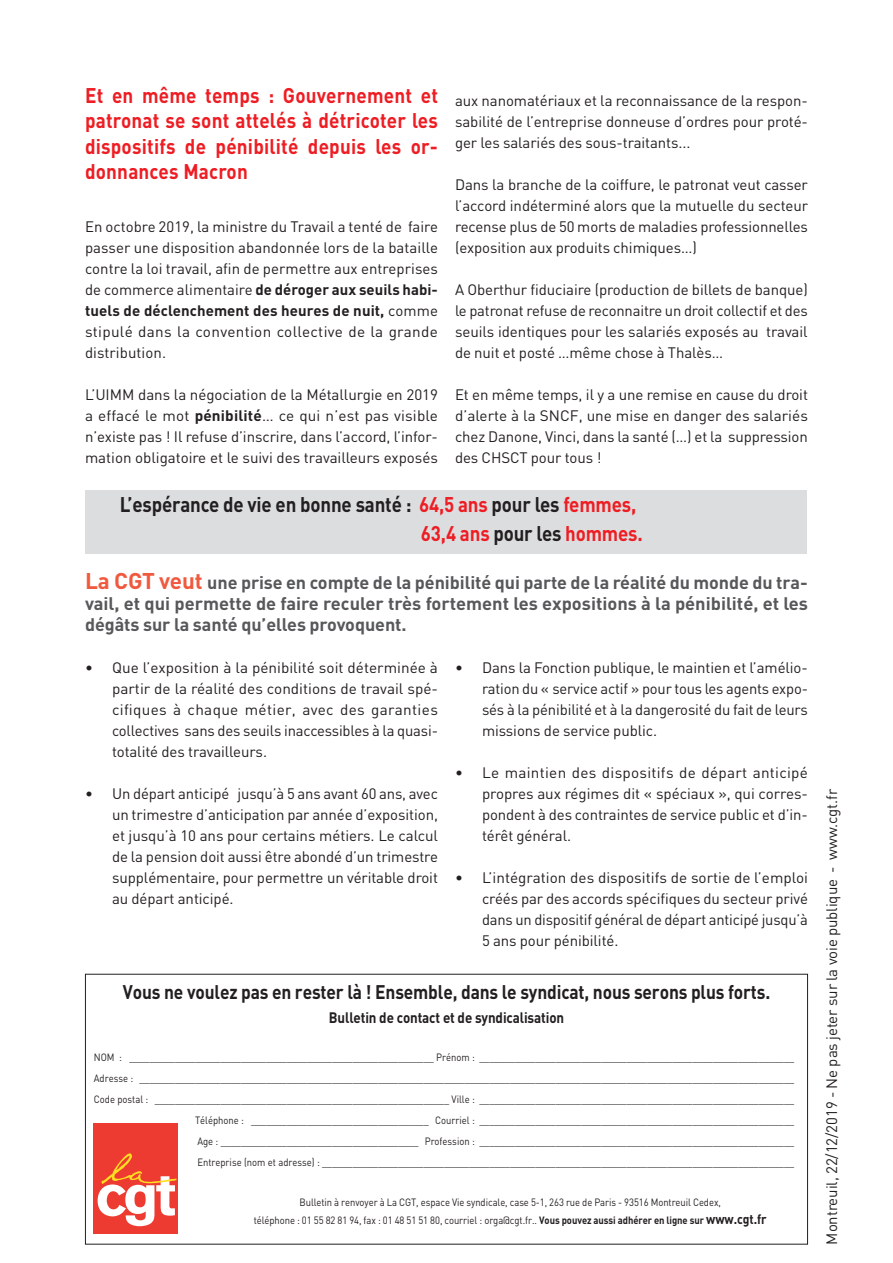
<style>
.page{position:relative;width:893px;height:1263px;background:#fff}
.page>*{position:absolute;margin:0;border:0;box-sizing:border-box;transform-origin:0 0}
.Inter_centré_2col_ro{font:700 21px/25.5px "DIN";letter-spacing:.01em;color:#ee1d23;text-align:justify;scale:.9 1}
.Exergue{font:700 21px "DIN";letter-spacing:-.01em;color:#231f20;scale:.89 1}
.Exergue-2{font:700 21px "DIN";letter-spacing:-.01em;color:#ee1d23;scale:.89 1}
.sous_titre{font:700 19.5px "DIN";letter-spacing:-.01em;color:#231f20;scale:.89 1}
.Texte{font:700 18px/21px "DIN";letter-spacing:-.005em;color:#57585a;text-align:justify}
.Texte-2{font:15px/21px "DIN";letter-spacing:-.005em;color:#231f20;text-align:justify}
.sous_titre-2{font:700 15px "DIN";letter-spacing:-.01em;color:#231f20;scale:.89 1}
.t1{font:10.5px/18px "DIN";letter-spacing:-.005em;color:#231f20;text-align:center;scale:.9 1}
.s1{font-weight:700}
.s2{color:#ee1d23}
.s3{color:#231f20}
.s4{font-size:22.5px;color:#f0593e}
.s5{font-weight:700;font-size:13.5px}
</style>
<div class="page">
<div style="left:93px;top:1124px;width:85px;height:110px;background:#ee3b32"></div>
<svg style="left:98px;top:1153px;width:78px;height:73px"></svg>
<div style="left:86px;top:490px;width:721px;height:64px;background:#dcdddf"></div>
<p class="Inter_centré_2col_ro" style="left:85px;top:81px;width:394px">Et en même temps : Gouvernement et patronat se sont attelés à détricoter les dispositifs de pénibilité depuis les or&shy;donnances Macron</p>
<p class="Texte-2" style="left:85px;top:216px;width:354px">En octobre 2019, la ministre du Travail a tenté de faire passer une disposition abandonnée lors de la bataille contre la loi travail, afin de permettre aux entreprises de commerce alimentaire <span class="s1">de déroger aux seuils habi&shy;tuels de déclenchement des heures de nuit,</span> comme stipulé dans la convention collective de la grande distribution.</p>
<p class="Texte-2" style="left:85px;top:384px;width:354px">L’UIMM dans la négociation de la Métallurgie en 2019 a effacé le mot <span class="s1">pénibilité</span>… ce qui n’est pas visible n’existe pas ! Il refuse d’inscrire, dans l’accord, l’infor&shy;mation obligatoire et le suivi des travailleurs exposés</p>
<p class="Texte-2" style="left:455px;top:90px;width:354px">aux nanomatériaux et la reconnaissance de la respon&shy;sabilité de l’entreprise donneuse d’ordres pour proté&shy;ger les salariés des sous-traitants...</p>
<p class="Texte-2" style="left:455px;top:174px;width:355px">Dans la branche de la coiffure, le patronat veut casser l’accord indéterminé alors que la mutuelle du secteur recense plus de 50 morts de maladies professionnelles (exposition aux produits chimiques…)</p>
<p class="Texte-2" style="left:455px;top:279px;width:354px">A Oberthur fiduciaire (production de billets de banque) le patronat refuse de reconnaitre un droit collectif et des seuils identiques pour les salariés exposés au travail de nuit et posté …même chose à Thalès…</p>
<p class="Texte-2" style="left:455px;top:384px;width:354px">Et en même temps, il y a une remise en cause du droit d’alerte à la SNCF, une mise en danger des salariés chez Danone, Vinci, dans la santé (…) et la suppression des CHSCT pour tous !</p>
<p class="Exergue" style="left:120px;top:491px;width:582px">L’espérance de vie en bonne santé : <span class="s2">64,5 ans</span> pour les <span class="s2">femmes,</span></p>
<p class="Exergue-2" style="left:421px;top:519px;width:251px">63,4 ans <span class="s3">pour les</span> hommes.</p>
<p class="Texte" style="left:85px;top:571px;width:724px"><span class="s4">La CGT veut</span> une prise en compte de la pénibilité qui parte de la réalité du monde du tra&shy;vail, et qui permette de faire reculer très fortement les expositions à la pénibilité, et les dégâts sur la santé qu’elles provoquent.</p>
<p class="Texte-2" style="left:112px;top:657px;width:327px;text-indent:-27px">• Que l’exposition à la pénibilité soit déterminée à partir de la réalité des conditions de travail spé&shy;cifiques à chaque métier, avec des garanties collectives sans des seuils inaccessibles à la quasi&shy;totalité des travailleurs.</p>
<p class="Texte-2" style="left:112px;top:783px;width:327px;text-indent:-27px">• Un départ anticipé jusqu’à 5 ans avant 60 ans, avec un trimestre d’anticipation par année d’exposition, et jusqu’à 10 ans pour certains métiers. Le calcul de la pension doit aussi être abondé d’un trimestre supplémentaire, pour permettre un véritable droit au départ anticipé.</p>
<p class="Texte-2" style="left:482px;top:657px;width:327px;text-indent:-27px">• Dans la Fonction publique, le maintien et l’amélio&shy;ration du « service actif » pour tous les agents expo&shy;sés à la pénibilité et à la dangerosité du fait de leurs missions de service public.</p>
<p class="Texte-2" style="left:482px;top:762px;width:327px;text-indent:-27px">• Le maintien des dispositifs de départ anticipé propres aux régimes dit « spéciaux », qui corres&shy;pondent à des contraintes de service public et d’in&shy;térêt général.</p>
<p class="Texte-2" style="left:482px;top:867px;width:327px;text-indent:-27px">• L’intégration des dispositifs de sortie de l’emploi créés par des accords spécifiques du secteur privé dans un dispositif général de départ anticipé jusqu’à 5 ans pour pénibilité.</p>
<p class="sous_titre" style="left:123px;top:979px;width:729px">Vous ne voulez pas en rester là ! Ensemble, dans le syndicat, nous serons plus forts.</p>
<p class="sous_titre-2" style="left:329px;top:1007px;width:266px">Bulletin de contact et de syndicalisation</p>
<p class="t1" style="left:94px;top:1047px;width:780px">NOM : ____________________________________________________________ Prénom : ______________________________________________________________</p>
<p class="t1" style="left:94px;top:1068px;width:780px">Adresse : _________________________________________________________________________________________________________________________________</p>
<p class="t1" style="left:94px;top:1089px;width:780px">Code postal : __________________________________________________________ Ville : ______________________________________________________________</p>
<p class="t1" style="left:195px;top:1110px;width:667px">Téléphone : ___________________________________ Courriel : ______________________________________________________________</p>
<p class="t1" style="left:197px;top:1131px;width:665px">Age : _______________________________________ Profession : ______________________________________________________________</p>
<p class="t1" style="left:197px;top:1152px;width:665px">Entreprise (nom et adresse) : _____________________________________________________________________________________________</p>
<p class="t1" style="left:254px;top:1193px;width:571px">Bulletin à renvoyer à La CGT, espace Vie syndicale, case 5-1, 263 rue de Paris - 93516 Montreuil Cedex,<br>téléphone : 01 55 82 81 94, fax : 01 48 51 51 80, courriel : orga@cgt.fr.. <span class="s1">Vous pouvez aussi adhérer en ligne sur</span> <span class="s5">www.cgt.fr</span></p>
<p class="Texte-2" style="left:821px;top:1244px;width:457px;rotate:-90deg">Montreuil, 22/12/2019 - Ne pas jeter sur la voie publique - www.cgt.fr</p>
</div>
